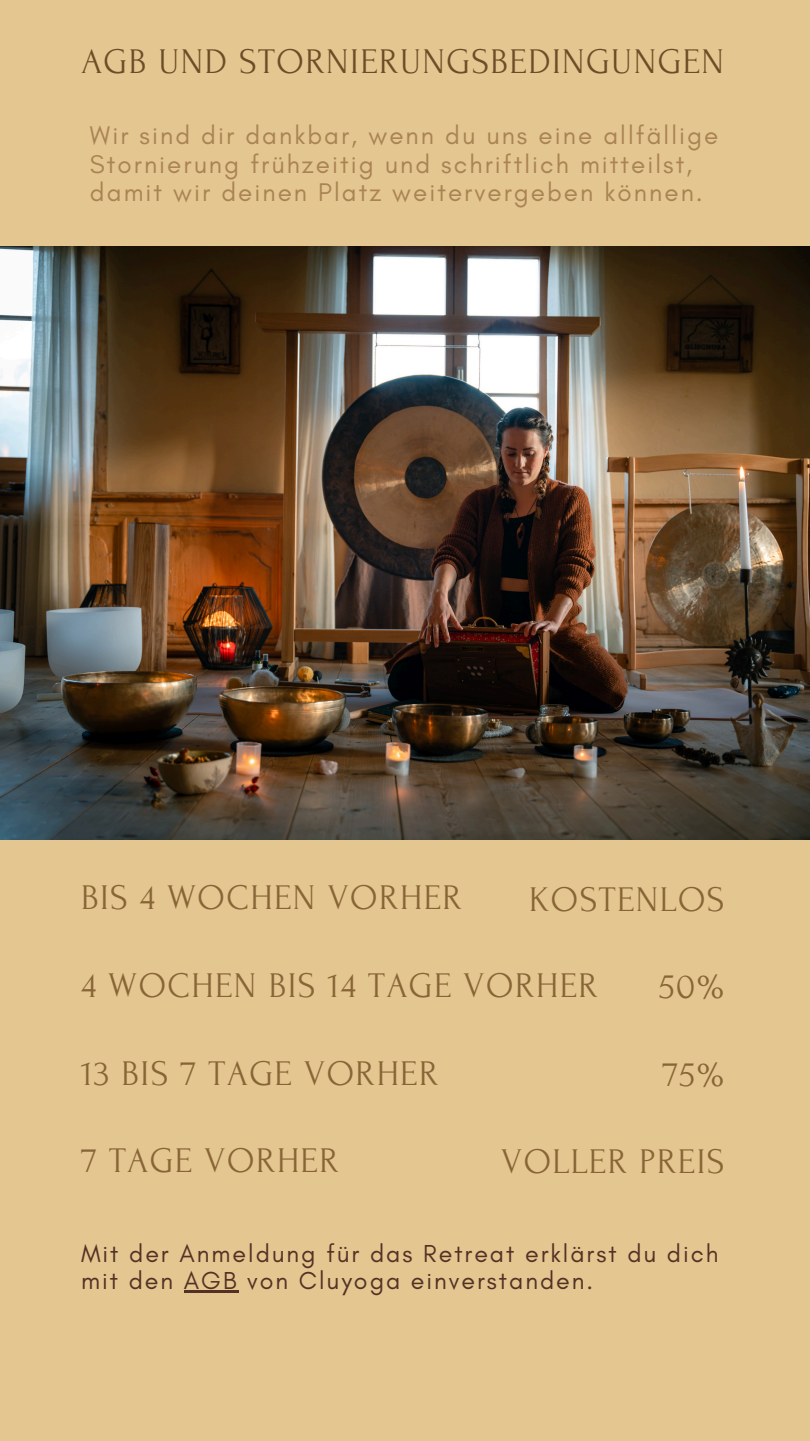
<style>
.page{position:relative;width:810px;height:1441px;background:#fff}
.page>*{position:absolute;margin:0;border:0;box-sizing:border-box;transform-origin:0 0}
.t1{font:36px "Forum";letter-spacing:.04em;color:#886537}
.t2{font:36px "Forum";letter-spacing:.04em;color:#6b4e28}
.t3{font:26px/28.5px "Glacial Indifference";letter-spacing:.08em;color:#aa8354}
.t4{font:25px/27px "Glacial Indifference";letter-spacing:.08em;color:#523225}
</style>
<div class="page">
<div style="left:0;top:0;width:810px;height:1440px;background:#e4c690"></div>
<img style="left:0;top:246px;width:810px;height:593px">
<hr style="left:184px;top:1290px;width:55px;height:2px;background:#523225">
<h1 class="t2" style="left:81px;top:42px;width:645px">AGB UND STORNIERUNGSBEDINGUNGEN</h1>
<h1 class="t3" style="left:90px;top:121px;width:630px">Wir sind dir dankbar, wenn du uns eine allfällige<br>Stornierung frühzeitig und schriftlich mitteilst, damit wir deinen Platz weitervergeben können.</h1>
<p class="t1" style="left:81px;top:878px;width:383px">BIS 4 WOCHEN VORHER</p>
<h1 class="t1" style="left:529px;top:880px;width:197px">KOSTENLOS</h1>
<p class="t1" style="left:81px;top:965px;width:518px">4 WOCHEN BIS 14 TAGE VORHER</p>
<h1 class="t1" style="left:81px;top:1053px;width:359px">13 BIS 7 TAGE VORHER</h1>
<h1 class="t1" style="left:659px;top:967px;width:67px">50%</h1>
<h1 class="t1" style="left:662px;top:1054px;width:64px">75%</h1>
<h1 class="t1" style="left:81px;top:1141px;width:259px">7 TAGE VORHER</h1>
<h1 class="t1" style="left:501px;top:1141px;width:225px">VOLLER PREIS</h1>
<p class="t4" style="left:81px;top:1239px;width:639px">Mit der Anmeldung für das Retreat erklärst du dich mit den AGB von Cluyoga einverstanden.</p>
</div>
